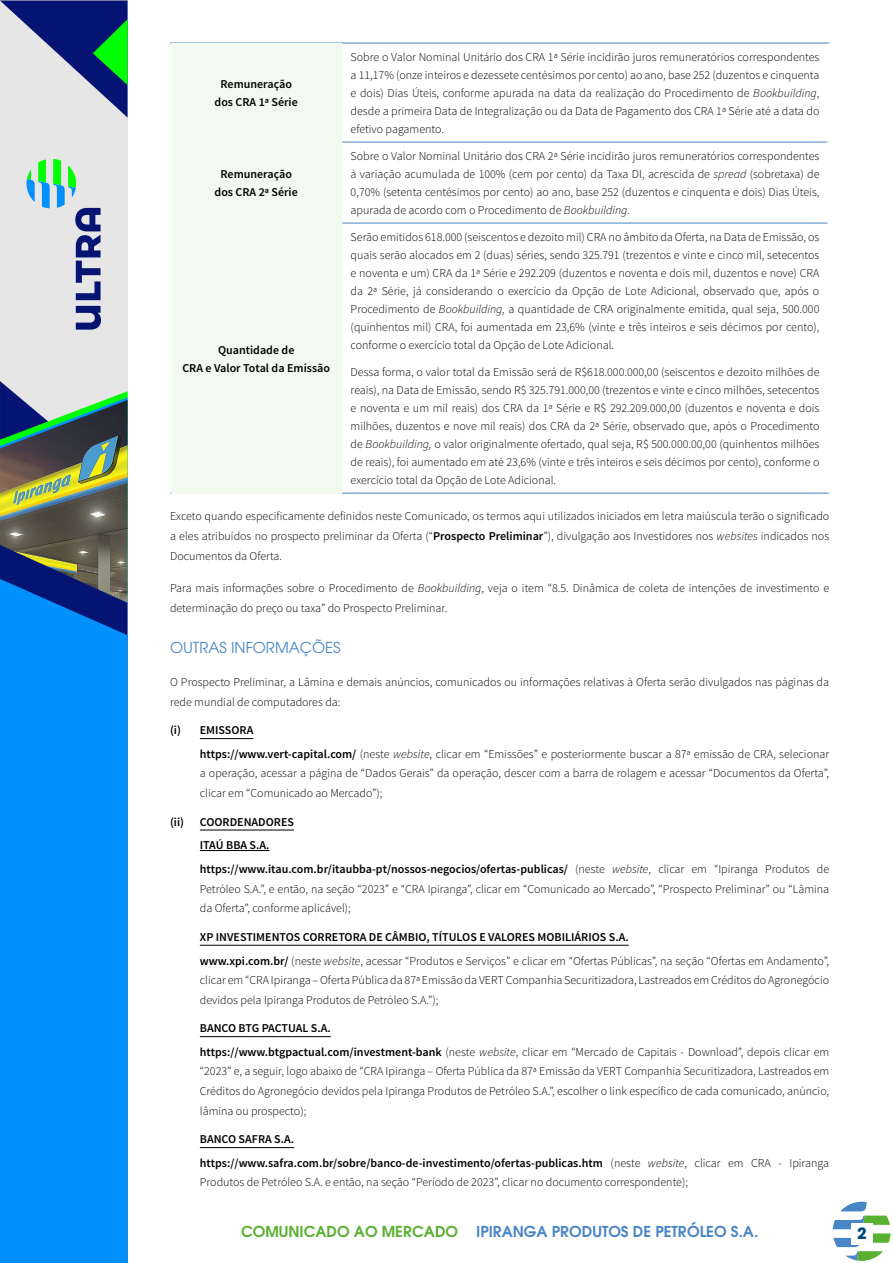
<style>
.page{position:relative;width:893px;height:1263px;background:#fff}
.page>*{position:absolute;margin:0;border:0;box-sizing:border-box;transform-origin:0 0}
.t1{font:700 15.6px "ITC Avant Garde Pro";color:#00487c}
.t2{font:600 15px "ITC Avant Garde Pro";color:#4986c6}
.t3{font:15px "ITC Avant Garde Pro";color:#4986c6}
.t4{font:300 12px/18px "Source Sans Pro";color:#000}
.t5{font:600 12px/23.9px "Source Sans Pro";color:#000}
.s1{font-style:italic}
.s2{font-weight:600}
.s3{font-weight:300}
.s4{font-weight:300;font-style:italic}
.s5{color:#5ab031}
</style>
<div class="page">
<div style="left:0;top:0;width:128px;height:1263px;background:#e6e6e6"></div>
<svg style="left:0;top:381px;width:128px;height:19px"></svg>
<img style="left:0;top:400px;width:128px;height:145px">
<svg style="left:0;top:0;width:128px;height:118px"></svg>
<svg style="left:0;top:545px;width:128px;height:34px;background:#54575a"></svg>
<div style="left:0;top:579px;width:128px;height:684px;background:#0091ff"></div>
<svg style="left:27px;top:159px;width:74px;height:141px"></svg>
<svg style="left:76px;top:306px;width:25px;height:24px"></svg>
<hr style="left:342px;top:223px;width:486px;height:1px;background:#4986c6">
<hr style="left:342px;top:142px;width:486px;height:1px;background:#4986c6">
<hr style="left:170px;top:493px;width:172px;height:1px;background:#4986c6">
<hr style="left:342px;top:493px;width:487px;height:1px;background:#4986c6">
<hr style="left:170px;top:43px;width:172px;height:1px;background:#4986c6">
<hr style="left:342px;top:43px;width:487px;height:1px;background:#4986c6">
<div style="left:171px;top:223px;width:171px;height:270px;background:#f2f9ee"></div>
<div style="left:171px;top:142px;width:171px;height:81px;background:#f2f9ee"></div>
<div style="left:171px;top:43px;width:171px;height:99px;background:#f2f9ee"></div>
<hr style="left:200px;top:1147px;width:94px;height:1px;background:#000">
<hr style="left:200px;top:1036px;width:131px;height:1px;background:#000">
<hr style="left:200px;top:830px;width:94px;height:1px;background:#000">
<hr style="left:200px;top:738px;width:53px;height:1px;background:#000">
<hr style="left:200px;top:850px;width:69px;height:1px;background:#000">
<hr style="left:200px;top:945px;width:429px;height:1px;background:#000">
<svg style="left:833px;top:1202px;width:58px;height:59px"></svg>
<div style="left:851px;top:1223px;width:22px;height:21px;background:#fff"></div>
<p class="t5" style="left:220px;top:72px;width:73px">Remuneração</p>
<p class="t5" style="left:215px;top:90px;width:85px">dos CRA 1ª Série</p>
<p class="t4" style="left:351px;top:48px;width:470px">Sobre o Valor Nominal Unitário dos CRA 1ª Série incidirão juros remuneratórios correspondentes a 11,17% (onze inteiros e dezessete centésimos por cento) ao ano, base 252 (duzentos e cinquenta</p>
<p class="t4" style="left:351px;top:84px;width:470px">e dois) Dias Úteis, conforme apurada na data da realização do Procedimento de <span class="s1">Bookbuilding</span>,</p>
<p class="t4" style="left:351px;top:102px;width:470px">desde a primeira Data de Integralização ou da Data de Pagamento dos CRA 1ª Série até a data do efetivo pagamento.</p>
<p class="t4" style="left:351px;top:147px;width:470px">Sobre o Valor Nominal Unitário dos CRA 2ª Série incidirão juros remuneratórios correspondentes</p>
<p class="t5" style="left:220px;top:162px;width:73px">Remuneração</p>
<p class="t4" style="left:351px;top:165px;width:470px">à variação acumulada de 100% (cem por cento) da Taxa DI, acrescida de <span class="s1">spread</span> (sobretaxa) de</p>
<p class="t5" style="left:215px;top:180px;width:85px">dos CRA 2ª Série</p>
<p class="t4" style="left:351px;top:183px;width:470px">0,70% (setenta centésimos por cento) ao ano, base 252 (duzentos e cinquenta e dois) Dias Úteis,</p>
<p class="t4" style="left:351px;top:201px;width:281px">apurada de acordo com o Procedimento de <span class="s1">Bookbuilding</span>.</p>
<p class="t4" style="left:351px;top:228px;width:470px;text-align:justify">Serão emitidos 618.000 (seiscentos e dezoito mil) CRA no âmbito da Oferta, na Data de Emissão, os quais serão alocados em 2 (duas) séries, sendo 325.791 (trezentos e vinte e cinco mil, setecentos e noventa e um) CRA da 1ª Série e 292.209 (duzentos e noventa e dois mil, duzentos e nove) CRA da 2ª Série, já considerando o exercício da Opção de Lote Adicional, observado que, após o Procedimento de <span class="s1">Bookbuilding,</span> a quantidade de CRA originalmente emitida, qual seja, 500.000 (quinhentos mil) CRA, foi aumentada em 23,6% (vinte e três inteiros e seis décimos por cento), conforme o exercício total da Opção de Lote Adicional.</p>
<p class="t4" style="left:351px;top:363px;width:470px;text-align:justify">Dessa forma, o valor total da Emissão será de R$618.000.000,00 (seiscentos e dezoito milhões de reais), na Data de Emissão, sendo R$ 325.791.000,00 (trezentos e vinte e cinco milhões, setecentos e noventa e um mil reais) dos CRA da 1ª Série e R$ 292.209.000,00 (duzentos e noventa e dois milhões, duzentos e nove mil reais) dos CRA da 2ª Série, observado que, após o Procedimento de <span class="s1">Bookbuilding,</span> o valor originalmente ofertado, qual seja, R$ 500.000.00,00 (quinhentos milhões de reais), foi aumentado em até 23,6% (vinte e três inteiros e seis décimos por cento), conforme o exercício total da Opção de Lote Adicional.</p>
<p class="t4" style="left:170px;top:507px;width:661px;line-height:19.5px;text-align:justify">Exceto quando especificamente definidos neste Comunicado, os termos aqui utilizados iniciados em letra maiúscula terão o significado a eles atribuídos no prospecto preliminar da Oferta (“<span class="s2">Prospecto Preliminar</span>”), divulgação aos Investidores nos <span class="s1">websites</span> indicados nos Documentos da Oferta.</p>
<p class="t4" style="left:170px;top:579px;width:661px;line-height:19.5px">Para mais informações sobre o Procedimento de <span class="s1">Bookbuilding</span>, veja o item “8.5. Dinâmica de coleta de intenções de investimento e determinação do preço ou taxa” do Prospecto Preliminar.</p>
<p class="t3" style="left:170px;top:638px;width:172px">OUTRAS INFORMAÇÕES</p>
<p class="t4" style="left:170px;top:672px;width:660px;line-height:19.5px">O Prospecto Preliminar, a Lâmina e demais anúncios, comunicados ou informações relativas à Oferta serão divulgados nas páginas da rede mundial de computadores da:</p>
<p class="t4" style="left:200px;top:718px;width:631px;line-height:23.9px;text-indent:-30px"><span class="s2">(i) EMISSORA<br>https://www.vert-capital.com/</span> (neste <span class="s1">website</span>, clicar em “Emissões” e posteriormente buscar a 87ª emissão de CRA, selecionar</p>
<p class="t4" style="left:200px;top:764px;width:631px;line-height:19.5px">a operação, acessar a página de “Dados Gerais” da operação, descer com a barra de rolagem e acessar “Documentos da Oferta”, clicar em “Comunicado ao Mercado”);</p>
<p class="t5" style="left:170px;top:810px;width:16px">(ii)</p>
<p class="t5" style="left:200px;top:810px;width:631px">COORDENADORES<br>ITAÚ BBA S.A.<br>https://www.itau.com.br/itaubba-pt/nossos-negocios/ofertas-publicas/ <span class="s3">(neste</span> <span class="s4">website</span><span class="s3">, clicar em “Ipiranga Produtos de</span></p>
<p class="t4" style="left:200px;top:879px;width:631px;line-height:19.5px">Petróleo S.A.”, e então, na seção “2023” e “CRA Ipiranga”, clicar em “Comunicado ao Mercado”, “Prospecto Preliminar” ou “Lâmina da Oferta”, conforme aplicável);</p>
<p class="t4" style="left:200px;top:925px;width:631px;line-height:23.9px"><span class="s2">XP INVESTIMENTOS CORRETORA DE CÂMBIO, TÍTULOS E VALORES MOBILIÁRIOS S.A.<br>www.xpi.com.br/</span> (neste <span class="s1">website</span>, acessar “Produtos e Serviços” e clicar em “Ofertas Públicas”, na seção “Ofertas em Andamento”,</p>
<p class="t4" style="left:200px;top:970px;width:631px;line-height:19.5px">clicar em “CRA Ipiranga – Oferta Pública da 87ª Emissão da VERT Companhia Securitizadora, Lastreados em Créditos do Agronegócio devidos pela Ipiranga Produtos de Petróleo S.A.”);</p>
<p class="t5" style="left:200px;top:1016px;width:631px">BANCO BTG PACTUAL S.A.<br>https://www.btgpactual.com/investment-bank <span class="s3">(neste</span> <span class="s4">website</span><span class="s3">, clicar em “Mercado de Capitais - Download”, depois clicar em</span></p>
<p class="t4" style="left:200px;top:1062px;width:631px;line-height:19.5px;text-align:justify">“2023” e, a seguir, logo abaixo de “CRA Ipiranga – Oferta Pública da 87ª Emissão da VERT Companhia Securitizadora, Lastreados em Créditos do Agronegócio devidos pela Ipiranga Produtos de Petróleo S.A.”, escolher o link específico de cada comunicado, anúncio, lâmina ou prospecto);</p>
<p class="t5" style="left:200px;top:1127px;width:631px">BANCO SAFRA S.A.<br>https://www.safra.com.br/sobre/banco-de-investimento/ofertas-publicas.htm <span class="s3">(neste</span> <span class="s4">website</span><span class="s3">, clicar em CRA - Ipiranga</span></p>
<p class="t4" style="left:200px;top:1173px;width:490px">Produtos de Petróleo S.A. e então, na seção “Período de 2023”, clicar no documento correspondente);</p>
<p class="t5" style="left:182px;top:341px;width:149px;line-height:18px;text-align:center">Quantidade de<br>CRA e Valor Total da Emissão</p>
<p class="t2" style="left:241px;top:1222px;width:519px"><span class="s5">COMUNICADO AO MERCADO</span> IPIRANGA PRODUTOS DE PETRÓLEO S.A.</p>
<p class="t1" style="left:857px;top:1223px;width:11px">2</p>
</div>
